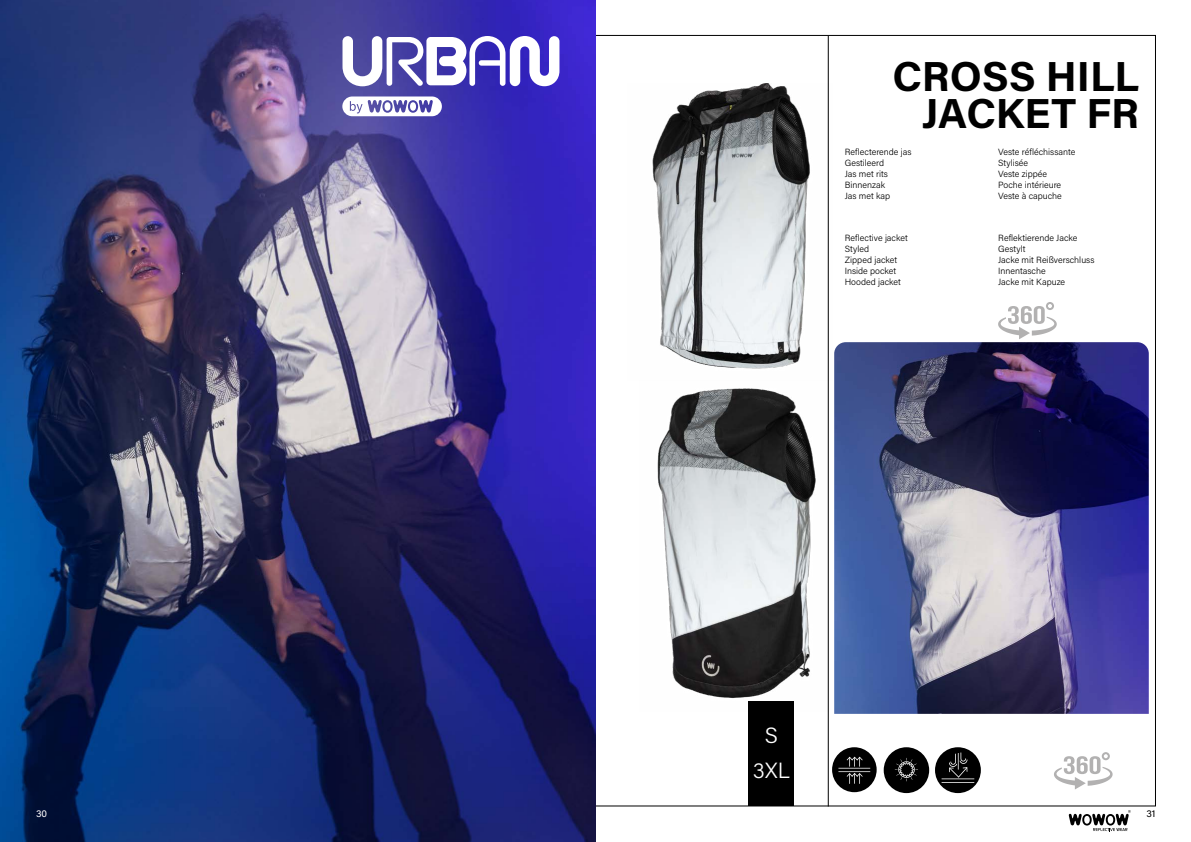
<style>
.page{position:relative;width:1191px;height:842px;background:#fff}
.page>*{position:absolute;margin:0;border:0;box-sizing:border-box;transform-origin:0 0}
.t1{font:700 42px/37px "Acumin Pro";color:#000;text-align:right}
.t2{font:300 22px/35px "Acumin Pro";color:#fff;text-align:center}
.t3{font:10px "Acumin Pro";color:#000}
.t4{font:10px "Acumin Pro";color:#fff}
.t5{font:300 9px/10.8px "Acumin Pro";color:#000}
</style>
<div class="page">
<img style="left:0;top:0;width:595px;height:842px">
<hr style="left:828px;top:36px;width:1px;height:770px;background:#000">
<div style="left:748px;top:702px;width:45px;height:104px;background:#000"></div>
<svg style="left:1068px;top:810px;width:62px;height:21px"></svg>
<img style="left:652px;top:83px;width:177px;height:297px">
<img style="left:657px;top:380px;width:171px;height:332px">
<img style="left:834px;top:342px;width:314px;height:372px">
<svg style="left:342px;top:36px;width:217px;height:50px"></svg>
<svg style="left:342px;top:96px;width:100px;height:20px"></svg>
<svg style="left:998px;top:302px;width:58px;height:37px"></svg>
<div style="left:832px;top:747px;width:44px;height:45px;background:#000;border-radius:50%"></div>
<hr style="left:838px;top:768px;width:32px;height:1px;background:#fff">
<hr style="left:838px;top:771px;width:32px;height:1px;background:#fff">
<svg style="left:840px;top:757px;width:29px;height:27px"></svg>
<div style="left:883px;top:747px;width:46px;height:46px;background:#000;border-radius:50%"></div>
<svg style="left:895px;top:758px;width:23px;height:23px"></svg>
<svg style="left:1054px;top:752px;width:58px;height:37px"></svg>
<div style="left:935px;top:747px;width:46px;height:46px;background:#000;border-radius:50%"></div>
<hr style="left:941px;top:778px;width:33px;height:1px;background:#fff">
<hr style="left:941px;top:782px;width:33px;height:1px;background:#fff">
<svg style="left:949px;top:752px;width:18px;height:25px"></svg>
<p class="t4" style="left:36px;top:807px;width:13px">30</p>
<h1 class="t1" style="left:892px;top:56px;width:248px">CROSS HILL<br>JACKET FR</h1>
<p class="t5" style="left:844px;top:146px;width:68px">Reflecterende jas<br>Gestileerd<br>Jas met rits<br>Binnenzak<br>Jas met kap</p>
<p class="t5" style="left:998px;top:146px;width:79px">Veste réfléchissante<br>Stylisée<br>Veste zippée<br>Poche intérieure<br>Veste à capuche</p>
<p class="t5" style="left:844px;top:232px;width:64px">Reflective jacket<br>Styled<br>Zipped jacket<br>Inside pocket<br>Hooded jacket</p>
<p class="t5" style="left:998px;top:232px;width:98px">Reflektierende Jacke<br>Gestylt<br>Jacke mit Reißverschluss<br>Innentasche<br>Jacke mit Kapuze</p>
<h2 class="t2" style="left:753px;top:717px;width:38px">S<br>3XL</h2>
<p class="t3" style="left:1146px;top:807px;width:11px">31</p>
</div>
